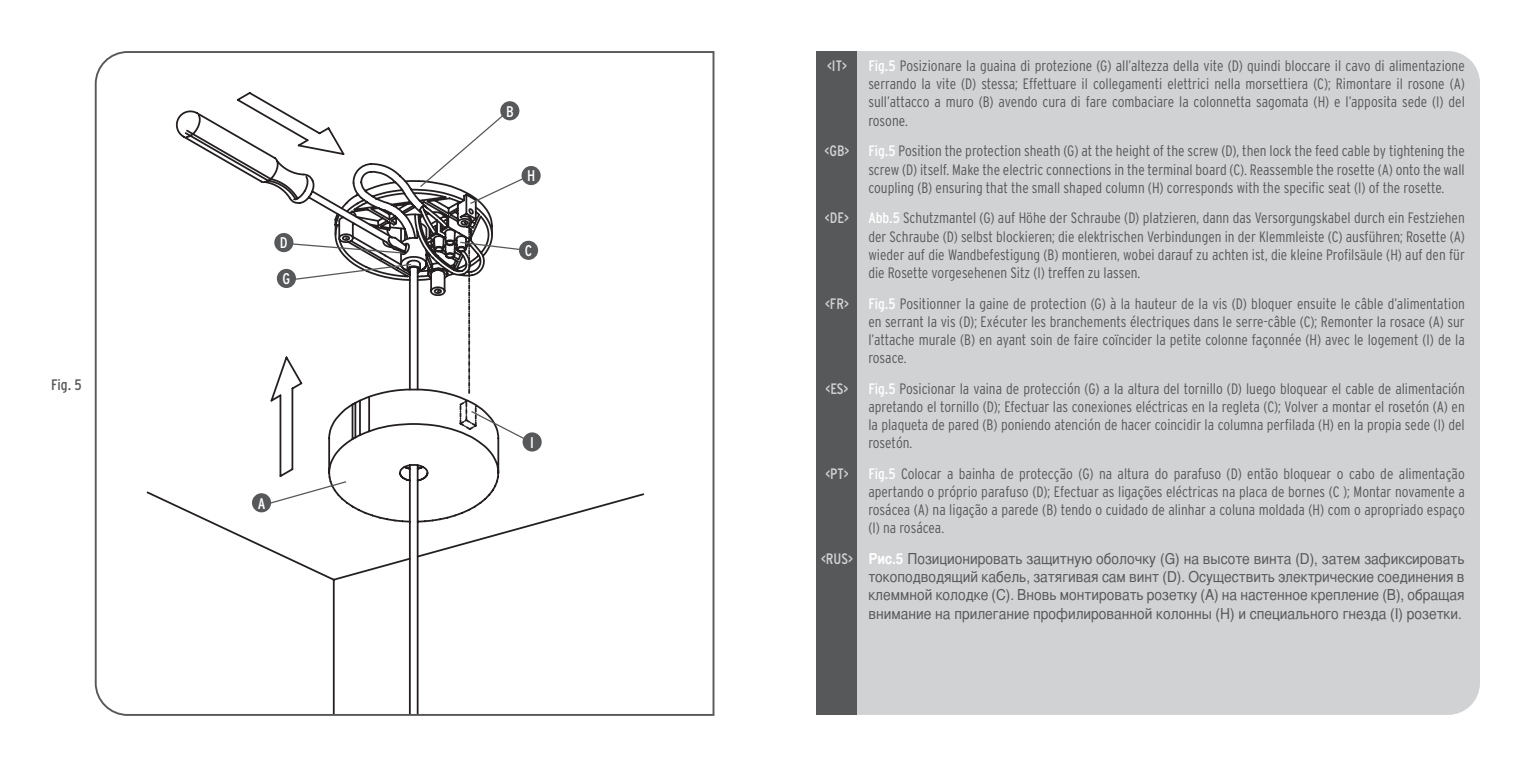
<style>
.page{position:relative;width:1531px;height:766px;background:#fff}
.page>*{position:absolute;margin:0;border:0;box-sizing:border-box;transform-origin:0 0}
.t1{font:condensed 15.53px "Interstate";color:#fff}
.t2{font:condensed 15.3px "Interstate";color:#57585a}
.t3{font:300 condensed 15.08px/18px "Interstate";color:#57585a;text-align:justify}
.t4{font:15.08px/18px "Helvetica";color:#57585a;text-align:justify;scale:.9 1}
.t5{font:condensed 15.08px "Interstate";color:#d1d2d4}
.s1{font-weight:400;color:#fff}
.s2{font-weight:700;color:#fff}
</style>
<div class="page">
<svg style="left:94px;top:51px;width:621px;height:665px"></svg>
<div style="left:500px;top:101px;width:19px;height:19px;background:#57585a;border-radius:50%"></div>
<svg style="left:419px;top:109px;width:112px;height:96px"></svg>
<div style="left:521px;top:166px;width:20px;height:19px;background:#57585a;border-radius:50%"></div>
<svg style="left:459px;top:241px;width:66px;height:11px"></svg>
<div style="left:519px;top:241px;width:19px;height:19px;background:#57585a;border-radius:50%"></div>
<svg style="left:470px;top:409px;width:62px;height:34px"></svg>
<div style="left:522px;top:432px;width:20px;height:19px;background:#57585a;border-radius:50%"></div>
<svg style="left:288px;top:242px;width:116px;height:12px"></svg>
<div style="left:274px;top:233px;width:19px;height:19px;background:#57585a;border-radius:50%"></div>
<svg style="left:291px;top:263px;width:122px;height:18px"></svg>
<div style="left:277px;top:269px;width:19px;height:19px;background:#57585a;border-radius:50%"></div>
<svg style="left:266px;top:480px;width:82px;height:25px"></svg>
<div style="left:252px;top:493px;width:19px;height:19px;background:#57585a;border-radius:50%"></div>
<div style="left:857px;top:51px;width:623px;height:663px;background:#d1d2d4"></div>
<div style="left:816px;top:51px;width:41px;height:663px;background:#57585a"></div>
<p class="t2" style="left:51px;top:375px;width:32px">Fig. 5</p>
<p class="t1" style="left:280px;top:234px;width:9px">D</p>
<p class="t1" style="left:282px;top:270px;width:9px">G</p>
<p class="t1" style="left:258px;top:494px;width:9px">A</p>
<p class="t1" style="left:506px;top:102px;width:9px">B</p>
<p class="t1" style="left:527px;top:167px;width:10px">H</p>
<p class="t1" style="left:525px;top:242px;width:9px">C</p>
<p class="t1" style="left:530px;top:433px;width:5px">I</p>
<p class="t5" style="left:827px;top:57px;width:21px">&lt;IT&gt;</p>
<p class="t5" style="left:824px;top:142px;width:26px">&lt;GB&gt;</p>
<p class="t5" style="left:825px;top:209px;width:26px">&lt;DE&gt;</p>
<p class="t5" style="left:825px;top:295px;width:25px">&lt;FR&gt;</p>
<p class="t5" style="left:825px;top:380px;width:25px">&lt;ES&gt;</p>
<p class="t5" style="left:825px;top:465px;width:25px">&lt;PT&gt;</p>
<p class="t5" style="left:821px;top:550px;width:33px">&lt;RUS&gt;</p>
<p class="t3" style="left:868px;top:57px;width:598px"><span class="s1">Fig.5</span> Posizionare la guaina di protezione (G) all’altezza della vite (D) quindi bloccare il cavo di alimentazione serrando la vite (D) stessa; Effettuare il collegamenti elettrici nella morsettiera (C); Rimontare il rosone (A) sull’attacco a muro (B) avendo cura di fare combaciare la colonnetta sagomata (H) e l’apposita sede (I) del rosone.</p>
<p class="t3" style="left:868px;top:142px;width:598px"><span class="s1">Fig.5</span> Position the protection sheath (G) at the height of the screw (D), then lock the feed cable by tightening the screw (D) itself. Make the electric connections in the terminal board (C). Reassemble the rosette (A) onto the wall coupling (B) ensuring that the small shaped column (H) corresponds with the specific seat (I) of the rosette.</p>
<p class="t3" style="left:868px;top:209px;width:598px"><span class="s1">Abb.5</span> Schutzmantel (G) auf Höhe der Schraube (D) platzieren, dann das Versorgungskabel durch ein Festziehen der Schraube (D) selbst blockieren; die elektrischen Verbindungen in der Klemmleiste (C) ausführen; Rosette (A) wieder auf die Wandbefestigung (B) montieren, wobei darauf zu achten ist, die kleine Profilsäule (H) auf den für die Rosette vorgesehenen Sitz (I) treffen zu lassen.</p>
<p class="t3" style="left:868px;top:294px;width:598px"><span class="s1">Fig.5</span> Positionner la gaine de protection (G) à la hauteur de la vis (D) bloquer ensuite le câble d’alimentation en serrant la vis (D); Exécuter les branchements électriques dans le serre-câble (C); Remonter la rosace (A) sur l’attache murale (B) en ayant soin de faire coïncider la petite colonne façonnée (H) avec le logement (I) de la rosace.</p>
<p class="t3" style="left:868px;top:379px;width:598px"><span class="s1">Fig.5</span> Posicionar la vaina de protección (G) a la altura del tornillo (D) luego bloquear el cable de alimentación apretando el tornillo (D); Efectuar las conexiones eléctricas en la regleta (C); Volver a montar el rosetón (A) en la plaqueta de pared (B) poniendo atención de hacer coincidir la columna perfilada (H) en la propia sede (I) del rosetón.</p>
<p class="t3" style="left:868px;top:464px;width:598px"><span class="s1">Fig.5</span> Colocar a bainha de protecção (G) na altura do parafuso (D) então bloquear o cabo de alimentação apertando o próprio parafuso (D); Efectuar as ligações eléctricas na placa de bornes (C ); Montar novamente a rosácea (A) na ligação a parede (B) tendo o cuidado de alinhar a coluna moldada (H) com o apropriado espaço (I) na rosácea.</p>
<p class="t4" style="left:868px;top:549px;width:664px"><span class="s2">Рис.5</span> Позиционировать защитную оболочку (G) на высоте винта (D), затем зафиксировать токоподводящий кабель, затягивая сам винт (D). Осуществить электрические соединения в клеммной колодке (C). Вновь монтировать розетку (А) на настенное крепление (В), обращая внимание на прилегание профилированной колонны (Н) и специального гнезда (I) розетки.</p>
</div>
